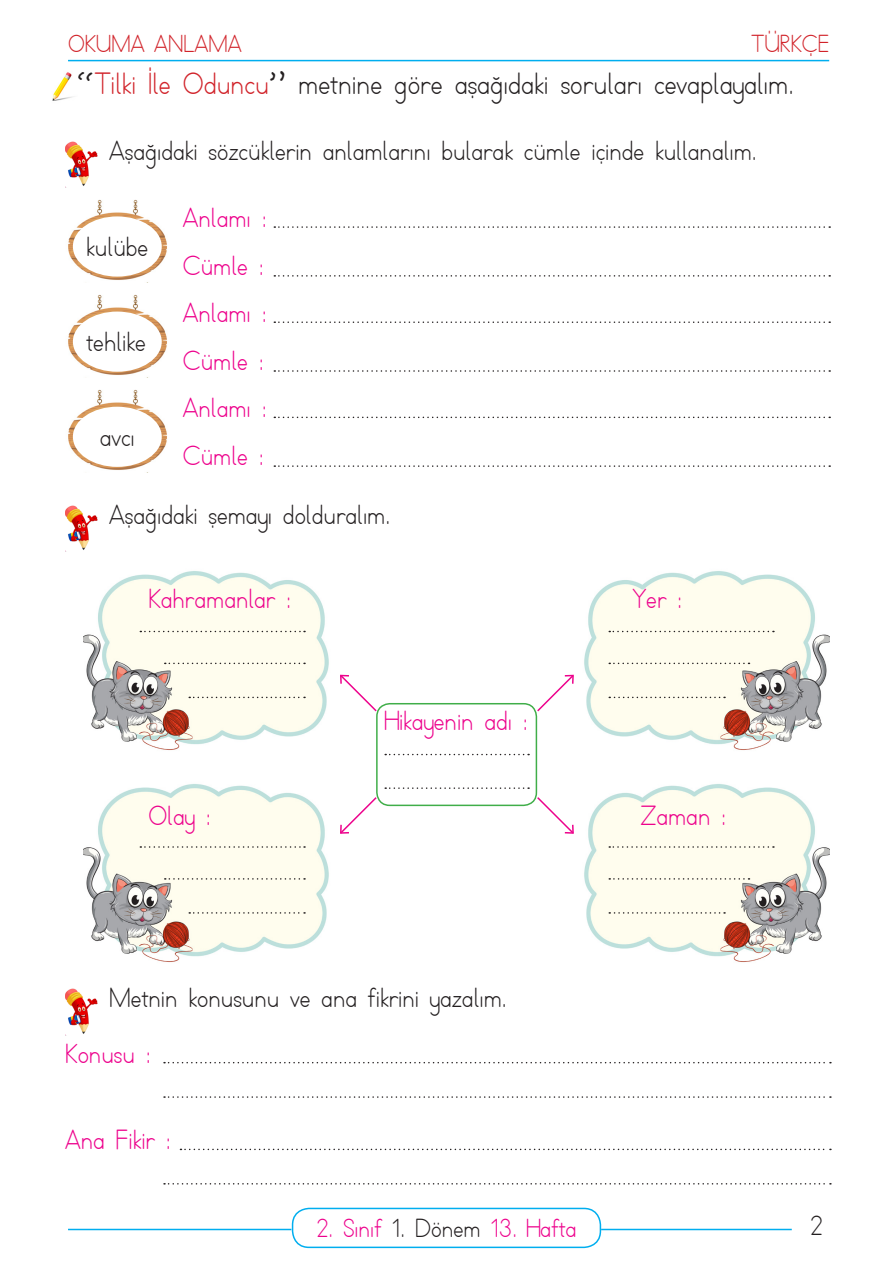
<style>
.page{position:relative;width:893px;height:1263px;background:#fff}
.page>*{position:absolute;margin:0;border:0;box-sizing:border-box;transform-origin:0 0}
.t1{font:30px "TTKB Dik Temel Abece";color:#231f20}
.t2{font:27px "TTKB Dik Temel Abece";color:#231f20}
.t3{font:27px "TTKB Dik Temel Abece";color:#ed028c}
.t4{font:25.5px "TTKB Dik Temel Abece";color:#ed028c}
.t5{font:24px "TTKB Dik Temel Abece";color:#d1232a}
.s1{font-family:"Segoe Print"}
.s2{color:#d1232a}
.s3{color:#231f20}
</style>
<div class="page">
<hr style="left:68px;top:60px;width:761px;height:1px;background:#00aeef">
<hr style="left:68px;top:1229px;width:223px;height:1px;background:#00aeef">
<div style="left:292px;top:1208px;width:309px;height:40px;border:2px solid #00aeef;border-radius:17px"></div>
<hr style="left:601px;top:1229px;width:191px;height:1px;background:#00aeef">
<img style="left:52px;top:72px;width:20px;height:29px">
<img style="left:65px;top:141px;width:33px;height:46px">
<img style="left:65px;top:505px;width:33px;height:46px">
<img style="left:65px;top:989px;width:33px;height:46px">
<img style="left:68px;top:199px;width:99px;height:81px">
<img style="left:68px;top:294px;width:99px;height:81px">
<img style="left:68px;top:389px;width:99px;height:81px">
<div style="left:73px;top:216px;width:89px;height:61px;background:#fff;border-radius:50%"></div>
<div style="left:73px;top:312px;width:89px;height:60px;background:#fff;border-radius:50%"></div>
<div style="left:73px;top:407px;width:89px;height:60px;background:#fff;border-radius:50%"></div>
<svg style="left:274px;top:226px;width:556px;height:2px"></svg>
<svg style="left:274px;top:321px;width:556px;height:2px"></svg>
<svg style="left:274px;top:417px;width:556px;height:1px"></svg>
<svg style="left:274px;top:275px;width:556px;height:2px"></svg>
<svg style="left:274px;top:370px;width:556px;height:2px"></svg>
<svg style="left:274px;top:465px;width:556px;height:2px"></svg>
<img style="left:83px;top:571px;width:246px;height:179px">
<img style="left:584px;top:571px;width:246px;height:179px">
<img style="left:83px;top:784px;width:246px;height:178px">
<img style="left:584px;top:784px;width:246px;height:178px">
<svg style="left:140px;top:631px;width:165px;height:1px"></svg>
<svg style="left:609px;top:631px;width:165px;height:1px"></svg>
<svg style="left:140px;top:846px;width:165px;height:2px"></svg>
<svg style="left:609px;top:846px;width:165px;height:2px"></svg>
<svg style="left:165px;top:663px;width:140px;height:1px"></svg>
<svg style="left:609px;top:663px;width:140px;height:1px"></svg>
<svg style="left:165px;top:878px;width:140px;height:2px"></svg>
<svg style="left:609px;top:878px;width:140px;height:2px"></svg>
<svg style="left:189px;top:697px;width:116px;height:1px"></svg>
<svg style="left:609px;top:697px;width:116px;height:1px"></svg>
<svg style="left:189px;top:912px;width:116px;height:2px"></svg>
<svg style="left:609px;top:912px;width:116px;height:2px"></svg>
<div style="left:376px;top:703px;width:161px;height:103px;border:2px solid #40ae49;border-radius:13px"></div>
<svg style="left:385px;top:754px;width:144px;height:1px"></svg>
<svg style="left:385px;top:787px;width:144px;height:2px"></svg>
<svg style="left:340px;top:674px;width:38px;height:39px"></svg>
<svg style="left:536px;top:674px;width:38px;height:39px"></svg>
<svg style="left:340px;top:795px;width:38px;height:39px"></svg>
<svg style="left:536px;top:795px;width:38px;height:39px"></svg>
<svg style="left:164px;top:1062px;width:667px;height:1px"></svg>
<svg style="left:180px;top:1149px;width:651px;height:1px"></svg>
<svg style="left:164px;top:1096px;width:667px;height:2px"></svg>
<svg style="left:164px;top:1183px;width:667px;height:1px"></svg>
<p class="t5" style="left:68px;top:30px;width:175px">OKUMA ANLAMA</p>
<p class="t5" style="left:752px;top:30px;width:79px">TÜRKÇE</p>
<p class="t1" style="left:77px;top:65px;width:718px"><span class="s1">“</span><span class="s2">Tilki İle Oduncu</span><span class="s1">”</span> metnine göre aşağıdaki soruları cevaplayalım.</p>
<p class="t2" style="left:109px;top:134px;width:649px">Aşağıdaki sözcüklerin anlamlarını bularak cümle içinde kullanalım.</p>
<p class="t2" style="left:86px;top:230px;width:63px">kulübe</p>
<p class="t2" style="left:86px;top:325px;width:61px">tehlike</p>
<p class="t2" style="left:100px;top:420px;width:37px">avcı</p>
<p class="t3" style="left:183px;top:201px;width:85px">Anlamı :</p>
<p class="t3" style="left:183px;top:249px;width:83px">Cümle :</p>
<p class="t3" style="left:183px;top:296px;width:85px">Anlamı :</p>
<p class="t3" style="left:183px;top:344px;width:83px">Cümle :</p>
<p class="t3" style="left:183px;top:392px;width:85px">Anlamı :</p>
<p class="t3" style="left:183px;top:439px;width:83px">Cümle :</p>
<p class="t2" style="left:109px;top:498px;width:283px">Aşağıdaki şemayı dolduralım.</p>
<p class="t3" style="left:148px;top:582px;width:144px">Kahramanlar :</p>
<p class="t3" style="left:633px;top:582px;width:51px">Yer :</p>
<p class="t3" style="left:385px;top:704px;width:144px">Hikayenin adı :</p>
<p class="t3" style="left:148px;top:799px;width:64px">Olay :</p>
<p class="t3" style="left:640px;top:799px;width:87px">Zaman :</p>
<p class="t2" style="left:109px;top:982px;width:399px">Metnin konusunu ve ana fikrini yazalım.</p>
<p class="t3" style="left:65px;top:1037px;width:87px">Konusu :</p>
<p class="t3" style="left:65px;top:1124px;width:107px">Ana Fikir :</p>
<p class="t4" style="left:317px;top:1212px;width:261px">2. Sınıf <span class="s3">1. Dönem</span> 13. Hafta</p>
<p class="t2" style="left:810px;top:1209px;width:14px">2</p>
</div>
